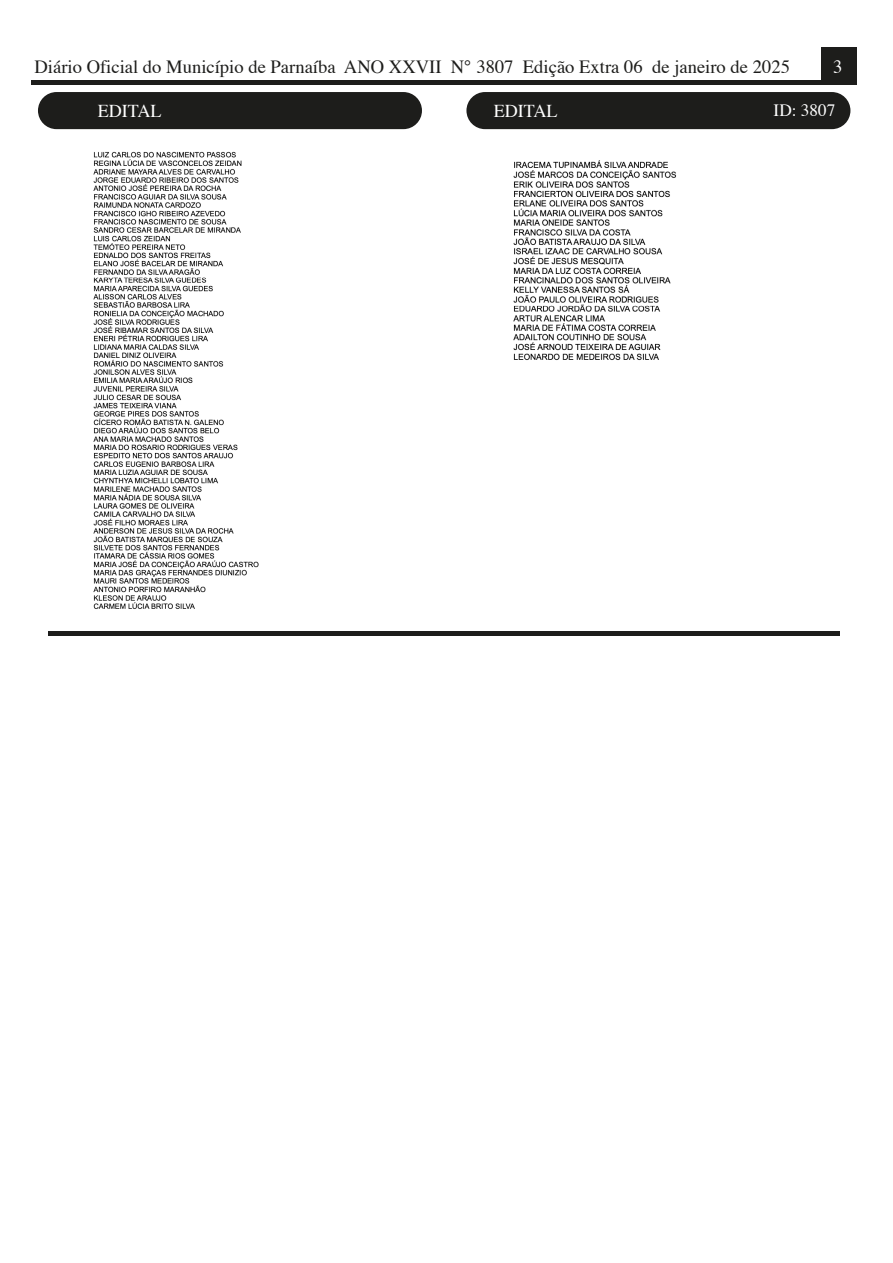
<style>
.page{position:relative;width:893px;height:1263px;background:#fff}
.page>*{position:absolute;margin:0;border:0;box-sizing:border-box;transform-origin:0 0}
.t1{font:18.6px "Times";color:#1d1d1b}
.t2{font:18.6px "Times";color:#fff}
.t3{font:18.15px "Times";color:#fff}
.t4{font:17.25px "Times";color:#fff}
</style>
<div class="page">
<div style="left:31px;top:80px;width:791px;height:5px;background:#1d1d1b"></div>
<div style="left:48px;top:631px;width:792px;height:5px;background:#1d1d1b"></div>
<div style="left:821px;top:47px;width:36px;height:38px;background:#1d1d1b"></div>
<div style="left:466px;top:92px;width:384px;height:37px;background:#1d1d1b;border-radius:19px"></div>
<div style="left:38px;top:92px;width:384px;height:37px;background:#1d1d1b;border-radius:19px"></div>
<img style="left:93px;top:151px;width:166px;height:458px">
<img style="left:513px;top:160px;width:163px;height:201px">
<p class="t1" style="left:35px;top:49px;width:757px">Diário Oficial do Município de Parnaíba ANO XXVII N° 3807 Edição Extra 06 de janeiro de 2025</p>
<p class="t2" style="left:833px;top:49px;width:11px">3</p>
<p class="t3" style="left:98px;top:94px;width:65px">EDITAL</p>
<p class="t3" style="left:494px;top:94px;width:65px">EDITAL</p>
<p class="t4" style="left:774px;top:94px;width:63px">ID: 3807</p>
</div>
